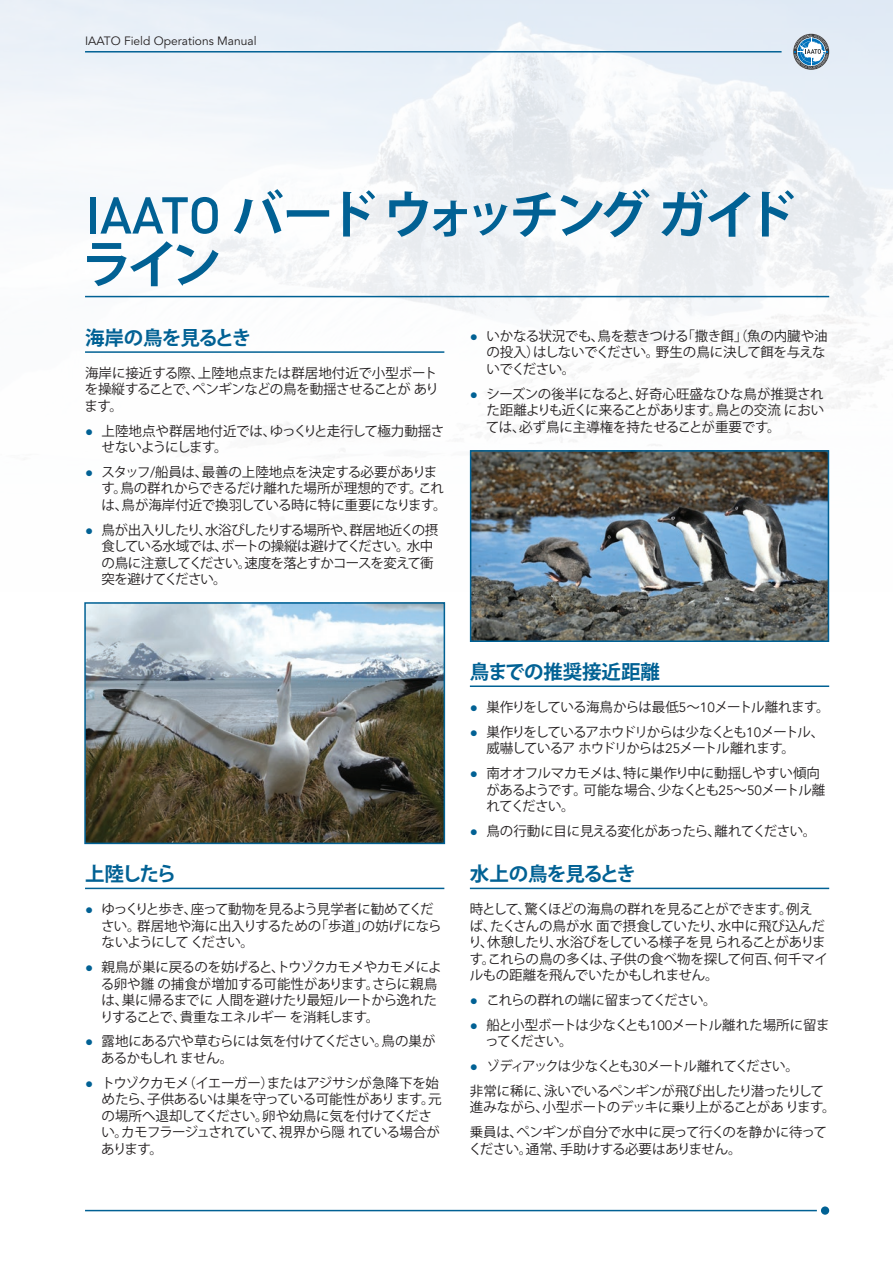
<style>
.page{position:relative;width:893px;height:1263px;background:#fff}
.page>*{position:absolute;margin:0;border:0;box-sizing:border-box;transform-origin:0 0}
.t1{font:700 51px/49.5px "Koz Go Pr 6 N";letter-spacing:-.14em;color:#016194}
.t2{font:700 19.5px "Koz Go Pr 6 N";letter-spacing:-.04em;color:#016194}
.t3{font:700 19.5px "Koz Go Pr 6 N";letter-spacing:-.005em;color:#016194}
.t4{font:13.5px/16.5px "Koz Go Pr 6 N";letter-spacing:-.04em;color:#231f20}
.t5{font:13.5px/16.5px "Koz Go Pr 6 N";letter-spacing:-.02em;color:#231f20}
.t6{font:13.5px/16.5px "Koz Go Pr 6 N";letter-spacing:-.065em;color:#231f20}
.t7{font:13.5px/16.5px "Koz Go Pr 6 N";letter-spacing:-.005em;color:#231f20}
.t8{font:13.5px/16.5px "Koz Go Pr 6 N";letter-spacing:-.07em;color:#231f20}
.t9{font:13.5px/16.5px "Koz Go Pr 6 N";letter-spacing:-.015em;color:#231f20}
.t10{font:12px "Avenir LT Std";color:#231f20}
.s1{font-family:"DIN";font-weight:500}
.s2{font-family:"Arial";color:#016194}
.s3{font-family:"Avenir LT Std"}
</style>
<div class="page">
<hr style="left:85px;top:1210px;width:732px;height:1px;background:#016194">
<div style="left:821px;top:1206px;width:8px;height:9px;background:#016194;border-radius:50%"></div>
<hr style="left:85px;top:51px;width:697px;height:2px;background:#016194">
<svg style="left:793px;top:34px;width:36px;height:36px"></svg>
<svg style="left:794px;top:35px;width:34px;height:34px"></svg>
<hr style="left:85px;top:296px;width:744px;height:1px;background:#016194">
<hr style="left:85px;top:351px;width:359px;height:2px;background:#016194">
<hr style="left:85px;top:888px;width:359px;height:1px;background:#016194">
<hr style="left:470px;top:685px;width:359px;height:2px;background:#016194">
<hr style="left:470px;top:888px;width:359px;height:1px;background:#016194">
<img style="left:473px;top:453px;width:353px;height:186px">
<div style="left:470px;top:450px;width:359px;height:192px;border:2px solid #016194"></div>
<img style="left:87px;top:605px;width:355px;height:236px">
<div style="left:84px;top:602px;width:361px;height:242px;border:2px solid #016194"></div>
<p class="t10" style="left:85px;top:34px;width:173px">IAATO Field Operations Manual</p>
<h1 class="t1" style="left:81px;top:191px;width:716px"><span class="s1">IAATO</span> バード ウォッチング ガイドライン</h1>
<h2 class="t2" style="left:85px;top:327px;width:168px">海岸の鳥を見るとき</h2>
<p class="t5" style="left:84px;top:365px;width:356px">海岸に接近する際、上陸地点または群居地付近で小型ボートを操縦することで、ペンギンなどの鳥を動揺させることが あります。</p>
<p class="t9" style="left:102px;top:423px;width:344px;text-indent:-16px"><span class="s2">●</span> 上陸地点や群居地付近では、ゆっくりと走行して極力動揺させないようにします。</p>
<p class="t7" style="left:102px;top:464px;width:346px;text-indent:-16px"><span class="s2">●</span> スタッフ/船員は、最善の上陸地点を決定する必要があります。鳥の群れからできるだけ離れた場所が理想的です。これは、鳥が海岸付近で換羽している時に特に重要になります。</p>
<p class="t6" style="left:102px;top:522px;width:338px;text-indent:-16px"><span class="s2">●</span> 鳥が出入りしたり、水浴びしたりする場所や、群居地近くの摂食している水域では、ボートの操縦は避けてください。水中の鳥に注意してください。速度を落とすかコースを変えて衝突を避けてください。</p>
<p class="t4" style="left:486px;top:328px;width:343px;text-indent:-16px"><span class="s2">●</span> いかなる状況でも、鳥を惹きつける「撒き餌」（魚の内臓や油の投入）はしないでください。野生の鳥に決して餌を与えないでください。</p>
<p class="t4" style="left:486px;top:386px;width:340px;text-align:justify;text-indent:-16px"><span class="s2">●</span> シーズンの後半になると、好奇心旺盛なひな鳥が推奨された距離よりも近くに来ることがあります。鳥との交流 においては、必ず鳥に主導権を持たせることが重要です。</p>
<h2 class="t2" style="left:85px;top:863px;width:93px">上陸したら</h2>
<p class="t4" style="left:101px;top:901px;width:342px;text-indent:-16px"><span class="s2">●</span> ゆっくりと歩き、座って動物を見るよう見学者に勧めてください。群居地や海に出入りするための「歩道」の妨げにならないようにして ください。</p>
<p class="t5" style="left:100px;top:959px;width:343px;text-indent:-15px"><span class="s2">●</span> 親鳥が巣に戻るのを妨げると、トウゾクカモメやカモメによる卵や雛 の捕食が増加する可能性があります。さらに親鳥は、巣に帰るまでに 人間を避けたり最短ルートから逸れたりすることで、貴重なエネルギー を消耗します。</p>
<p class="t4" style="left:101px;top:1033px;width:336px;text-indent:-16px"><span class="s2">●</span> 露地にある穴や草むらには気を付けてください。鳥の巣があるかもしれ ません。</p>
<p class="t4" style="left:101px;top:1074px;width:342px;text-indent:-16px"><span class="s2">●</span> トウゾクカモメ（イエーガー）またはアジサシが急降下を始めたら、子供あるいは巣を守っている可能性があり ます。元の場所へ退却してください。卵や幼鳥に気を付けてください。カモフラージュされていて、視界から隠 れている場合があります。</p>
<h2 class="t3" style="left:470px;top:661px;width:192px">鳥までの推奨接近距離</h2>
<p class="t4" style="left:470px;top:699px;width:361px"><span class="s2">●</span> 巣作りをしている海鳥からは最低<span class="s3">5</span>～<span class="s3">10</span>メートル離れます。</p>
<p class="t8" style="left:486px;top:724px;width:339px;text-indent:-16px"><span class="s2">●</span> 巣作りをしているアホウドリからは少なくとも<span class="s3">10</span>メートル、威嚇しているア ホウドリからは<span class="s3">25</span>メートル離れます。</p>
<p class="t4" style="left:486px;top:765px;width:340px;text-indent:-16px"><span class="s2">●</span> 南オオフルマカモメは、特に巣作り中に動揺しやすい傾向があるようです。可能な場合、少なくとも<span class="s3">25</span>～<span class="s3">50</span>メートル離れてください。</p>
<p class="t4" style="left:470px;top:823px;width:348px"><span class="s2">●</span> 鳥の行動に目に見える変化があったら、離れてください。</p>
<h2 class="t2" style="left:470px;top:863px;width:168px">水上の鳥を見るとき</h2>
<p class="t4" style="left:468px;top:901px;width:361px">時として、驚くほどの海鳥の群れを見ることができます。例えば、たくさんの鳥が水 面で摂食していたり、水中に飛び込んだり、休憩したり、水浴びをしている様子を見 られることがあります。これらの鳥の多くは、子供の食べ物を探して何百、何千マイルもの距離を飛んでいたかもしれません。</p>
<p class="t4" style="left:470px;top:992px;width:248px"><span class="s2">●</span> これらの群れの端に留まってください。</p>
<p class="t4" style="left:485px;top:1017px;width:346px;text-indent:-15px"><span class="s2">●</span> 船と小型ボートは少なくとも<span class="s3">100</span>メートル離れた場所に留まってください。</p>
<p class="t4" style="left:470px;top:1054px;width:356px;line-height:24.8px"><span class="s2">●</span> ゾディアックは少なくとも<span class="s3">30</span>メートル離れてください。<br>非常に稀に、泳いでいるペンギンが飛び出したり潜ったりして</p>
<p class="t4" style="left:470px;top:1095px;width:367px;line-height:24.8px">進みながら、小型ボートのデッキに乗り上がることがあ ります。乗員は、ペンギンが自分で水中に戻って行くのを静かに待って</p>
<p class="t4" style="left:469px;top:1140px;width:274px">ください。通常、手助けする必要はありません。</p>
</div>
